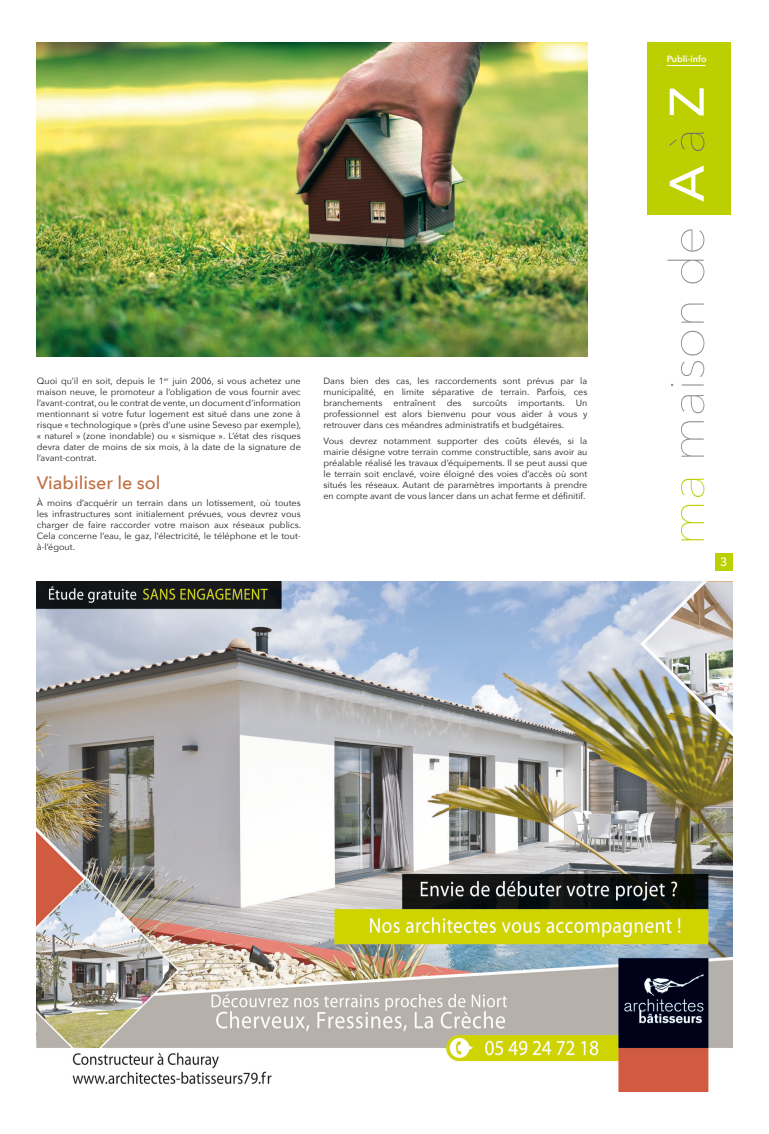
<style>
.page{position:relative;width:769px;height:1134px;background:#fff}
.page>*{position:absolute;margin:0;border:0;box-sizing:border-box;transform-origin:0 0}
.t1{font:200 48px "Avenir Next";letter-spacing:-.01em;color:#939190;scale:1.07 1}
.t2{font:500 18px "Avenir Next";color:#bf6e41}
.t3{font:500 12px "Avenir Next";color:#fff}
.t4{font:9px/11px "Avenir Next";color:#1d1d1b;text-align:justify}
.t5{font:600 9px "Avenir Next";color:#fff}
.s1{color:#bccf00}
.s2{font-weight:500;color:#fff}
.s3{color:#70706f}
</style>
<div class="page">
<div style="left:647px;top:43px;width:83px;height:172px;background:#bccf00"></div>
<div style="left:714px;top:554px;width:17px;height:17px;background:#bccf00"></div>
<hr style="left:666px;top:65px;width:39px;height:1px;background:#fff">
<img style="left:37px;top:43px;width:550px;height:314px">
<img style="left:37px;top:581px;width:694px;height:510px">
<p class="t4" style="left:37px;top:375px;width:265px">Quoi qu’il en soit, depuis le 1<sup>er</sup> juin 2006, si vous achetez une maison neuve, le promoteur a l’obligation de vous fournir avec l’avant-contrat, ou le contrat de vente, un document d’information mentionnant si votre futur logement est situé dans une zone à risque « technologique » (près d’une usine Seveso par exemple), « naturel » (zone inondable) ou « sismique ». L’état des risques devra dater de moins de six mois, à la date de la signature de l’avant-contrat.</p>
<h2 class="t2" style="left:37px;top:468px;width:125px">Viabiliser le sol</h2>
<p class="t4" style="left:37px;top:497px;width:265px">À moins d’acquérir un terrain dans un lotissement, où toutes les infrastructures sont initialement prévues, vous devrez vous charger de faire raccorder votre maison aux réseaux publics.<br>Cela concerne l’eau, le gaz, l’électricité, le téléphone et le tout&shy;à-l’égout.</p>
<p class="t4" style="left:323px;top:375px;width:265px">Dans bien des cas, les raccordements sont prévus par la municipalité, en limite séparative de terrain. Parfois, ces branchements entraînent des surcoûts importants. Un professionnel est alors bienvenu pour vous aider à vous y retrouver dans ces méandres administratifs et budgétaires.</p>
<p class="t4" style="left:323px;top:435px;width:265px">Vous devrez notamment supporter des coûts élevés, si la mairie désigne votre terrain comme constructible, sans avoir au préalable réalisé les travaux d’équipements. Il se peut aussi que le terrain soit enclavé, voire éloigné des voies d’accès où sont situés les réseaux. Autant de paramètres importants à prendre en compte avant de vous lancer dans un achat ferme et définitif.</p>
<p class="t5" style="left:666px;top:51px;width:41px">Publi-info</p>
<h1 class="t1" style="left:646px;top:546px;width:431px;rotate:-90deg"><span class="s1">ma</span> maison de <span class="s2">A</span> <span class="s3">à</span> <span class="s2">Z</span></h1>
<h3 class="t3" style="left:719px;top:551px;width:9px">3</h3>
</div>
